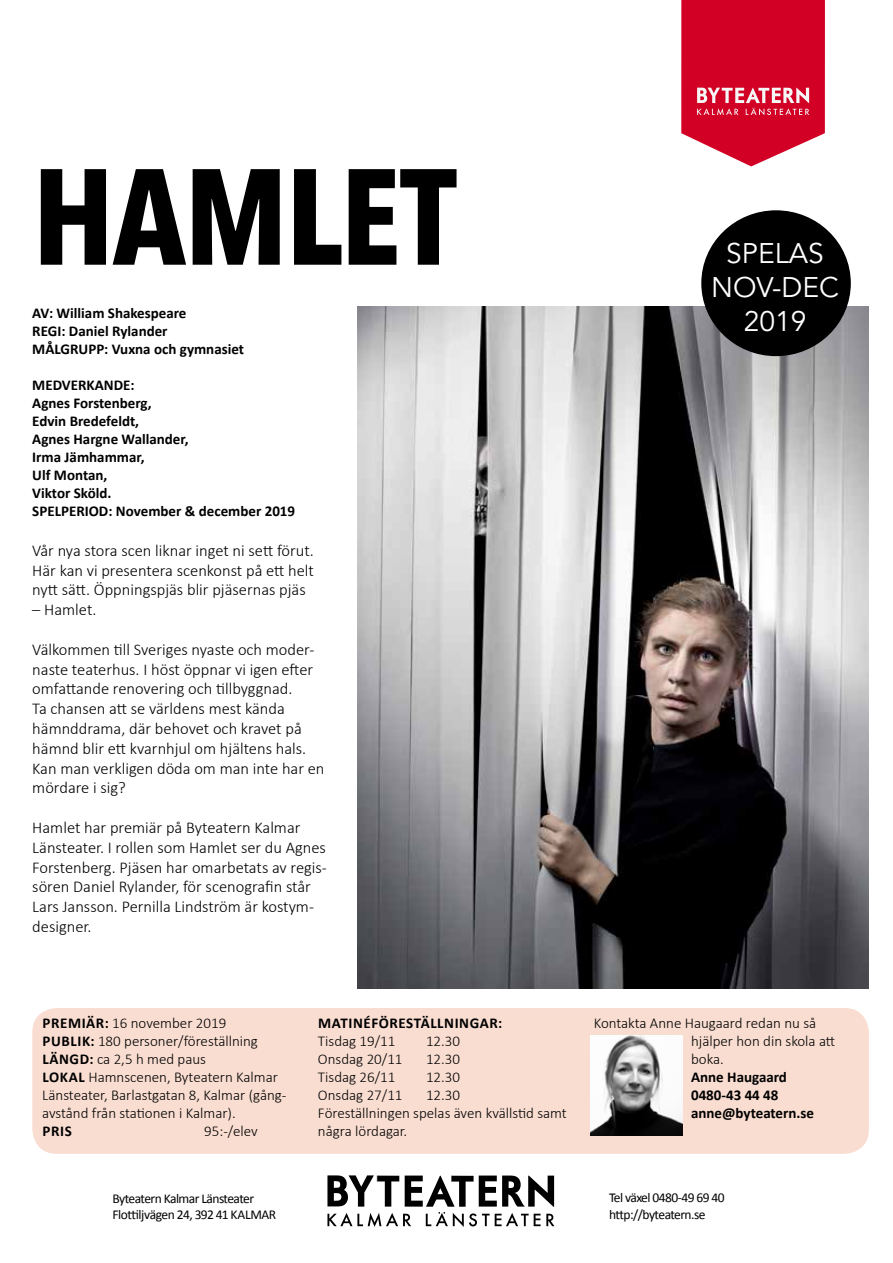
<style>
.page{position:relative;width:893px;height:1263px;background:#fff}
.page>*{position:absolute;margin:0;border:0;box-sizing:border-box;transform-origin:0 0}
.t1{font:700 135px "Avenir Next Condensed";letter-spacing:-.015em;color:#000}
.t2{font:28.2px/33.8px "Avenir LT Std";color:#fff;text-align:center}
.t3{font:300 16.5px/19.8px "Calibri";color:#000}
.t4{font:300 15px/18px "Calibri";color:#000}
.t5{font:700 15px/18px "Calibri";color:#000}
.t6{font:700 15px "Calibri";letter-spacing:.04em;color:#000}
.t7{font:13.5px/16.2px "Calibri";letter-spacing:-.04em;color:#000}
.s1{font-weight:700}
</style>
<div class="page">
<svg style="left:681px;top:0;width:144px;height:166px;background:#d82443"></svg>
<svg style="left:327px;top:1175px;width:227px;height:52px"></svg>
<img style="left:358px;top:307px;width:511px;height:682px">
<div style="left:701px;top:210px;width:150px;height:146px;background:#000;border-radius:50%"></div>
<div style="left:32px;top:1008px;width:837px;height:146px;background:#f9ddd1;border-radius:24px"></div>
<img style="left:591px;top:1035px;width:92px;height:101px">
<h1 class="t1" style="left:32px;top:135px;width:426px">HAMLET</h1>
<p class="t5" style="left:32px;top:304px;width:213px">AV: William Shakespeare<br>REGI: Daniel Rylander<br>MÅLGRUPP: Vuxna och gymnasiet</p>
<p class="t5" style="left:32px;top:376px;width:264px">MEDVERKANDE:<br>Agnes Forstenberg,<br>Edvin Bredefeldt,<br>Agnes Hargne Wallander,<br>Irma Jämhammar,<br>Ulf Montan,<br>Viktor Sköld.<br>SPELPERIOD: November &amp; december 2019</p>
<p class="t3" style="left:32px;top:540px;width:283px;text-align:justify">Vår nya stora scen liknar inget ni sett förut.<br>Här kan vi presentera scenkonst på ett helt nytt sätt. Öppningspjäs blir pjäsernas pjäs</p>
<p class="t3" style="left:32px;top:600px;width:66px">– Hamlet.</p>
<p class="t3" style="left:32px;top:639px;width:294px">Välkommen till Sveriges nyaste och moder&shy;naste teaterhus. I höst öppnar vi igen efter omfattande renovering och tillbyggnad.<br>Ta chansen att se världens mest kända hämnddrama, där behovet och kravet på hämnd blir ett kvarnhjul om hjältens hals.<br>Kan man verkligen döda om man inte har en mördare i sig?</p>
<p class="t3" style="left:32px;top:817px;width:296px">Hamlet har premiär på Byteatern Kalmar Länsteater. I rollen som Hamlet ser du Agnes Forstenberg. Pjäsen har omarbetats av regis&shy;sören Daniel Rylander, för scenografin står Lars Jansson. Pernilla Lindström är kostym&shy;designer.</p>
<h2 class="t2" style="left:711px;top:237px;width:129px">SPELAS<br>NOV-DEC<br>2019</h2>
<p class="t4" style="left:42px;top:1014px;width:246px"><span class="s1">PREMIÄR:</span> 16 november 2019<br><span class="s1">PUBLIK:</span> 180 personer/föreställning <span class="s1">LÄNGD:</span> ca 2,5 h med paus<br><span class="s1">LOKAL</span> Hamnscenen, Byteatern Kalmar Länsteater, Barlastgatan 8, Kalmar (gång&shy;avstånd från stationen i Kalmar).</p>
<p class="t5" style="left:43px;top:1122px;width:31px">PRIS</p>
<p class="t4" style="left:204px;top:1122px;width:55px">95:-/elev</p>
<p class="t7" style="left:112px;top:1191px;width:165px">Byteatern Kalmar Länsteater<br>Flottiljvägen 24, 392 41 KALMAR</p>
<p class="t6" style="left:318px;top:1013px;width:186px">MATINÉFÖRESTÄLLNINGAR:</p>
<p class="t4" style="left:318px;top:1032px;width:79px">Tisdag 19/11</p>
<p class="t4" style="left:426px;top:1032px;width:36px">12.30</p>
<p class="t4" style="left:318px;top:1050px;width:86px">Onsdag 20/11</p>
<p class="t4" style="left:426px;top:1050px;width:36px">12.30</p>
<p class="t4" style="left:318px;top:1068px;width:79px">Tisdag 26/11</p>
<p class="t4" style="left:426px;top:1068px;width:36px">12.30</p>
<p class="t4" style="left:318px;top:1086px;width:86px">Onsdag 27/11</p>
<p class="t4" style="left:318px;top:1086px;width:250px;text-indent:108px">12.30<br>Föreställningen spelas även kvällstid samt några lördagar.</p>
<p class="t4" style="left:691px;top:1014px;width:146px;text-indent:-97px">Kontakta Anne Haugaard redan nu så hjälper hon din skola att boka.</p>
<p class="t5" style="left:691px;top:1068px;width:124px">Anne Haugaard<br>0480-43 44 48 anne@byteatern.se</p>
<p class="t7" style="left:609px;top:1190px;width:117px">Tel växel 0480-49 69 40 http://byteatern.se</p>
</div>
